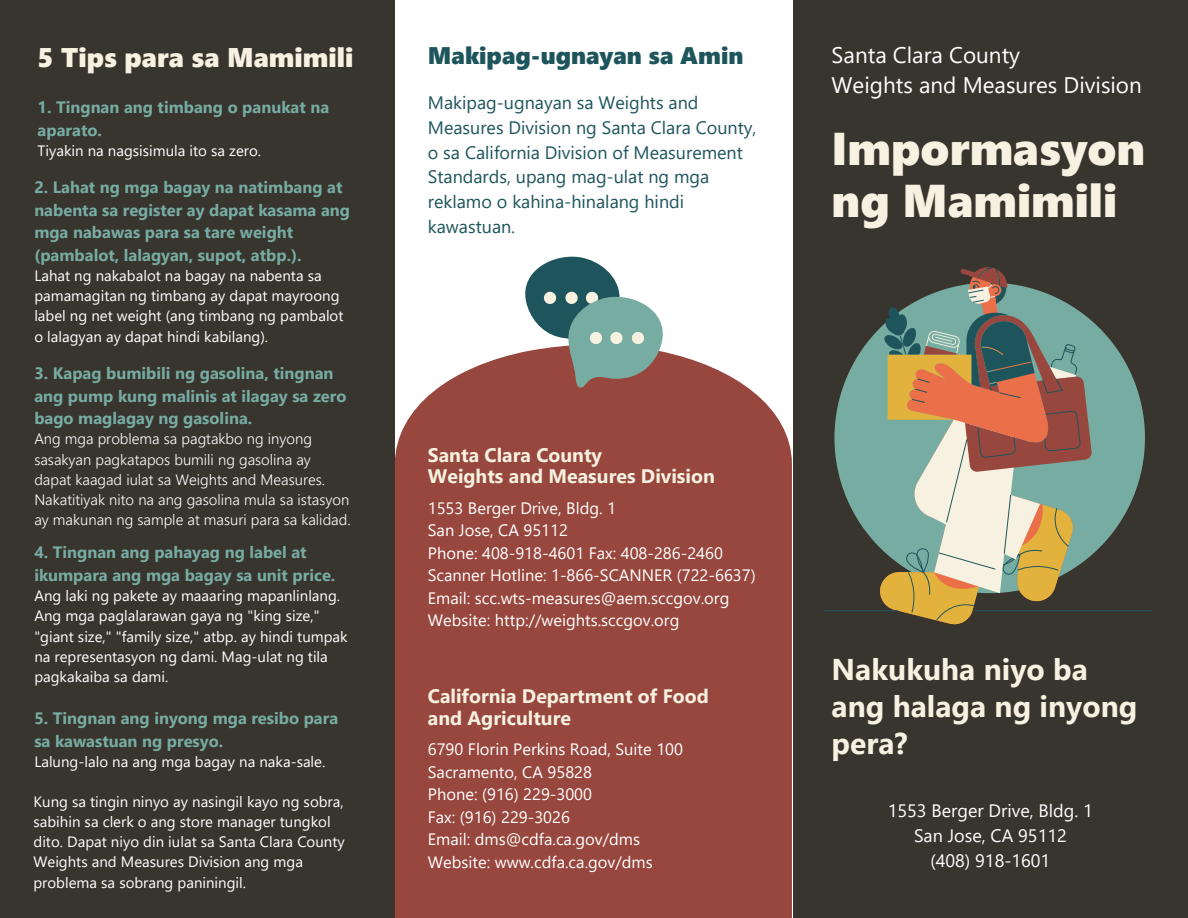
<style>
.page{position:relative;width:1188px;height:918px;background:#fff}
.page>*{position:absolute;margin:0;border:0;box-sizing:border-box;transform-origin:0 0}
.t1{font:45.9px/51.8px "Segoe UI Black";color:#f6f1e0}
.t2{font:700 30px/37.2px "Segoe UI";color:#f6f1e0}
.t3{font:27px "Segoe UI Black";color:#f6f1e0}
.t4{font:24px "Segoe UI Black";color:#1e555c}
.t5{font:22.5px/30.3px "Segoe UI";color:#fff}
.t6{font:700 19.5px/21.3px "Segoe UI";color:#f6f1e0}
.t7{font:18px/24.8px "Segoe UI";color:#1e555c}
.t8{font:18px/24.8px "Segoe UI";color:#fff;text-align:center}
.t9{font:700 16.5px/22.5px "Segoe UI";color:#77aca2}
.t10{font:16.5px/22.5px "Segoe UI";color:#fff}
.t11{font:15px/20.2px "Segoe UI";color:#fff}
.t12{font:300 15px/20.2px "Segoe UI";color:#fff}
</style>
<div class="page">
<div style="left:0;top:0;width:395px;height:917px;background:#38342e"></div>
<div style="left:793px;top:0;width:395px;height:918px;background:#38342e"></div>
<div style="left:395px;top:352px;width:397px;height:566px;background:#98473e"></div>
<svg style="left:824px;top:267px;width:328px;height:354px"></svg>
<svg style="left:520px;top:256px;width:148px;height:133px"></svg>
<h3 class="t3" style="left:38px;top:38px;width:317px">5 Tips para sa Mamimili</h3>
<h3 class="t4" style="left:428px;top:38px;width:317px">Makipag-ugnayan sa Amin</h3>
<p class="t9" style="left:38px;top:95px;width:293px">1. Tingnan ang timbang o panukat na aparato.</p>
<p class="t11" style="left:38px;top:139px;width:225px">Tiyakin na nagsisimula ito sa zero.</p>
<p class="t7" style="left:428px;top:89px;width:330px">Makipag-ugnayan sa Weights and<br>Measures Division ng Santa Clara County, o sa California Division of Measurement<br>Standards, upang mag-ulat ng mga reklamo o kahina-hinalang hindi kawastuan.</p>
<p class="t9" style="left:34px;top:175px;width:317px">2. Lahat ng mga bagay na natimbang at nabenta sa register ay dapat kasama ang mga nabawas para sa tare weight (pambalot, lalagyan, supot, atbp.).</p>
<p class="t11" style="left:34px;top:265px;width:311px">Lahat ng nakabalot na bagay na nabenta sa pamamagitan ng timbang ay dapat mayroong label ng net weight (ang timbang ng pambalot o lalagyan ay dapat hindi kabilang).</p>
<p class="t9" style="left:34px;top:361px;width:314px">3. Kapag bumibili ng gasolina, tingnan ang pump kung malinis at ilagay sa zero bago maglagay ng gasolina.</p>
<p class="t12" style="left:34px;top:428px;width:318px">Ang mga problema sa pagtakbo ng inyong sasakyan pagkatapos bumili ng gasolina ay dapat kaagad iulat sa Weights and Measures.<br>Nakatitiyak nito na ang gasolina mula sa istasyon ay makunan ng sample at masuri para sa kalidad.</p>
<h3 class="t6" style="left:428px;top:443px;width:288px">Santa Clara County<br>Weights and Measures Division</h3>
<p class="t10" style="left:428px;top:496px;width:329px">1553 Berger Drive, Bldg. 1<br>San Jose, CA 95112<br>Phone: 408-918-4601 Fax: 408-286-2460<br>Scanner Hotline: 1-866-SCANNER (722-6637)<br>Email: scc.wts-measures@aem.sccgov.org Website: http://weights.sccgov.org</p>
<p class="t9" style="left:34px;top:540px;width:303px">4. Tingnan ang pahayag ng label at ikumpara ang mga bagay sa unit price.</p>
<p class="t11" style="left:34px;top:585px;width:315px">Ang laki ng pakete ay maaaring mapanlinlang.<br>Ang mga paglalarawan gaya ng "king size," "giant size," "family size," atbp. ay hindi tumpak na representasyon ng dami. Mag-ulat ng tila pagkakaiba sa dami.</p>
<p class="t9" style="left:34px;top:706px;width:305px">5. Tingnan ang inyong mga resibo para sa kawastuan ng presyo.</p>
<p class="t11" style="left:34px;top:751px;width:293px">Lalung-lalo na ang mga bagay na naka-sale.</p>
<p class="t11" style="left:34px;top:790px;width:313px">Kung sa tingin ninyo ay nasingil kayo ng sobra, sabihin sa clerk o ang store manager tungkol dito. Dapat niyo din iulat sa Santa Clara County Weights and Measures Division ang mga problema sa sobrang paniningil.</p>
<h3 class="t6" style="left:428px;top:685px;width:282px">California Department of Food and Agriculture</h3>
<p class="t10" style="left:428px;top:737px;width:257px">6790 Florin Perkins Road, Suite 100<br>Sacramento, CA 95828<br>Phone: (916) 229-3000<br>Fax: (916) 229-3026<br>Email: dms@cdfa.ca.gov/dms<br>Website: www.cdfa.ca.gov/dms</p>
<h3 class="t5" style="left:832px;top:38px;width:312px">Santa Clara County<br>Weights and Measures Division</h3>
<h1 class="t1" style="left:832px;top:121px;width:315px">Impormasyon ng Mamimili</h1>
<h2 class="t2" style="left:832px;top:649px;width:307px">Nakukuha niyo ba ang halaga ng inyong pera?</h2>
<p class="t8" style="left:888px;top:797px;width:207px">1553 Berger Drive, Bldg. 1<br>San Jose, CA 95112<br>(408) 918-1601</p>
</div>
